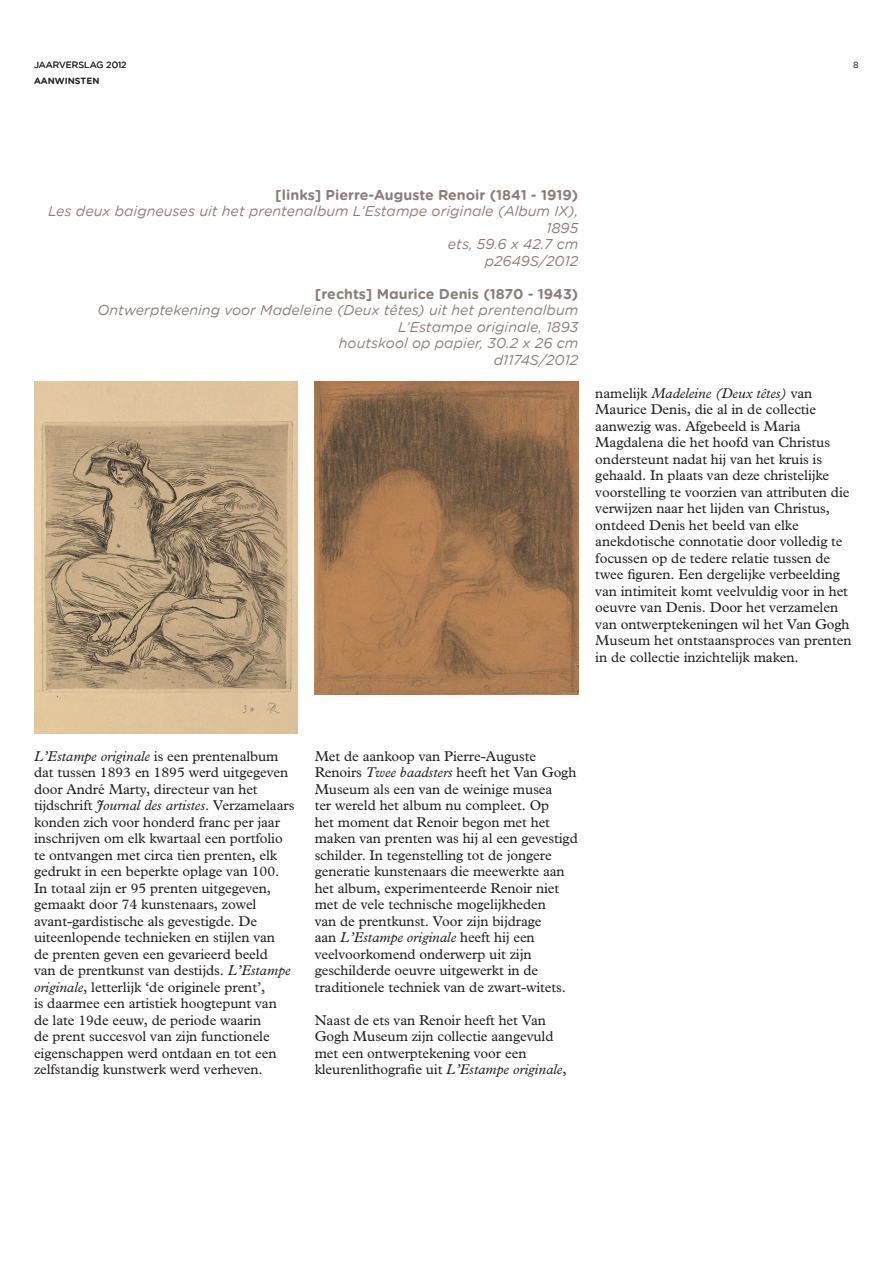
<style>
.page{position:relative;width:893px;height:1263px;background:#fff}
.page>*{position:absolute;margin:0;border:0;box-sizing:border-box;transform-origin:0 0}
.platte_tekst{font:14.25px/16.5px "M Plantin";letter-spacing:-.005em;color:#231f20}
.Aanwinsten_bijschrif{font:italic 14.25px/16.5px "VGM Gotham Rounded";color:#8b7e79;text-align:right}
.Aanwinsten_bijschrif-2{font:700 14.25px "VGM Gotham Rounded";color:#8b7e79}
.kopregel_basispagina{font:9px "VGM Gotham Rounded";color:#231f20}
.kopregel_basispagina-2{font:700 9px "VGM Gotham Rounded";color:#231f20}
.s1{font-style:italic}
</style>
<div class="page">
<img style="left:34px;top:381px;width:264px;height:352px">
<img style="left:315px;top:381px;width:263px;height:314px">
<p class="kopregel_basispagina" style="left:34px;top:58px;width:94px">JAARVERSLAG 2012</p>
<p class="kopregel_basispagina" style="left:853px;top:58px;width:7px">8</p>
<p class="kopregel_basispagina-2" style="left:34px;top:74px;width:67px">AANWINSTEN</p>
<p class="Aanwinsten_bijschrif-2" style="left:275px;top:184px;width:305px">[links] Pierre-Auguste Renoir (1841 - 1919)</p>
<p class="Aanwinsten_bijschrif" style="left:48px;top:202px;width:531px">Les deux baigneuses uit het prentenalbum L’Estampe originale (Album IX),<br>1895</p>
<p class="Aanwinsten_bijschrif" style="left:448px;top:235px;width:132px">ets, 59.6 x 42.7 cm</p>
<p class="Aanwinsten_bijschrif" style="left:485px;top:252px;width:95px">p2649S/2012</p>
<p class="Aanwinsten_bijschrif-2" style="left:315px;top:283px;width:265px">[rechts] Maurice Denis (1870 - 1943)</p>
<p class="Aanwinsten_bijschrif" style="left:98px;top:301px;width:482px">Ontwerptekening voor Madeleine (Deux têtes) uit het prentenalbum<br>L’Estampe originale, 1893</p>
<p class="Aanwinsten_bijschrif" style="left:339px;top:334px;width:241px">houtskool op papier, 30.2 x 26 cm</p>
<p class="Aanwinsten_bijschrif" style="left:494px;top:351px;width:86px">d1174S/2012</p>
<p class="platte_tekst" style="left:595px;top:385px;width:258px">namelijk <span class="s1">Madeleine (Deux têtes)</span> van Maurice Denis, die al in de collectie aanwezig was. Afgebeeld is Maria Magdalena die het hoofd van Christus ondersteunt nadat hij van het kruis is gehaald. In plaats van deze christelijke voorstelling te voorzien van attributen die verwijzen naar het lijden van Christus, ontdeed Denis het beeld van elke anekdotische connotatie door volledig te focussen op de tedere relatie tussen de twee figuren. Een dergelijke verbeelding van intimiteit komt veelvuldig voor in het oeuvre van Denis. Door het verzamelen van ontwerptekeningen wil het Van Gogh Museum het ontstaansproces van prenten in de collectie inzichtelijk maken.</p>
<p class="platte_tekst" style="left:34px;top:748px;width:262px"><span class="s1">L’Estampe originale</span> is een prentenalbum dat tussen 1893 en 1895 werd uitgegeven door André Marty, directeur van het tijdschrift <span class="s1">Journal des artistes</span>. Verzamelaars konden zich voor honderd franc per jaar inschrijven om elk kwartaal een portfolio te ontvangen met circa tien prenten, elk gedrukt in een beperkte oplage van 100.<br>In totaal zijn er 95 prenten uitgegeven, gemaakt door 74 kunstenaars, zowel avant-gardistische als gevestigde. De uiteenlopende technieken en stijlen van<br>de prenten geven een gevarieerd beeld<br>van de prentkunst van destijds. <span class="s1">L’Estampe originale</span>, letterlijk ‘de originele prent’,<br>is daarmee een artistiek hoogtepunt van de late 19de eeuw, de periode waarin<br>de prent succesvol van zijn functionele eigenschappen werd ontdaan en tot een zelfstandig kunstwerk werd verheven.</p>
<p class="platte_tekst" style="left:315px;top:748px;width:265px">Met de aankoop van Pierre-Auguste Renoirs <span class="s1">Twee baadsters</span> heeft het Van Gogh Museum als een van de weinige musea<br>ter wereld het album nu compleet. Op<br>het moment dat Renoir begon met het maken van prenten was hij al een gevestigd schilder. In tegenstelling tot de jongere generatie kunstenaars die meewerkte aan het album, experimenteerde Renoir niet met de vele technische mogelijkheden<br>van de prentkunst. Voor zijn bijdrage<br>aan <span class="s1">L’Estampe originale</span> heeft hij een veelvoorkomend onderwerp uit zijn geschilderde oeuvre uitgewerkt in de traditionele techniek van de zwart-witets.</p>
<p class="platte_tekst" style="left:315px;top:1012px;width:253px">Naast de ets van Renoir heeft het Van Gogh Museum zijn collectie aangevuld met een ontwerptekening voor een kleurenlithografie uit <span class="s1">L’Estampe originale</span>,</p>
</div>
